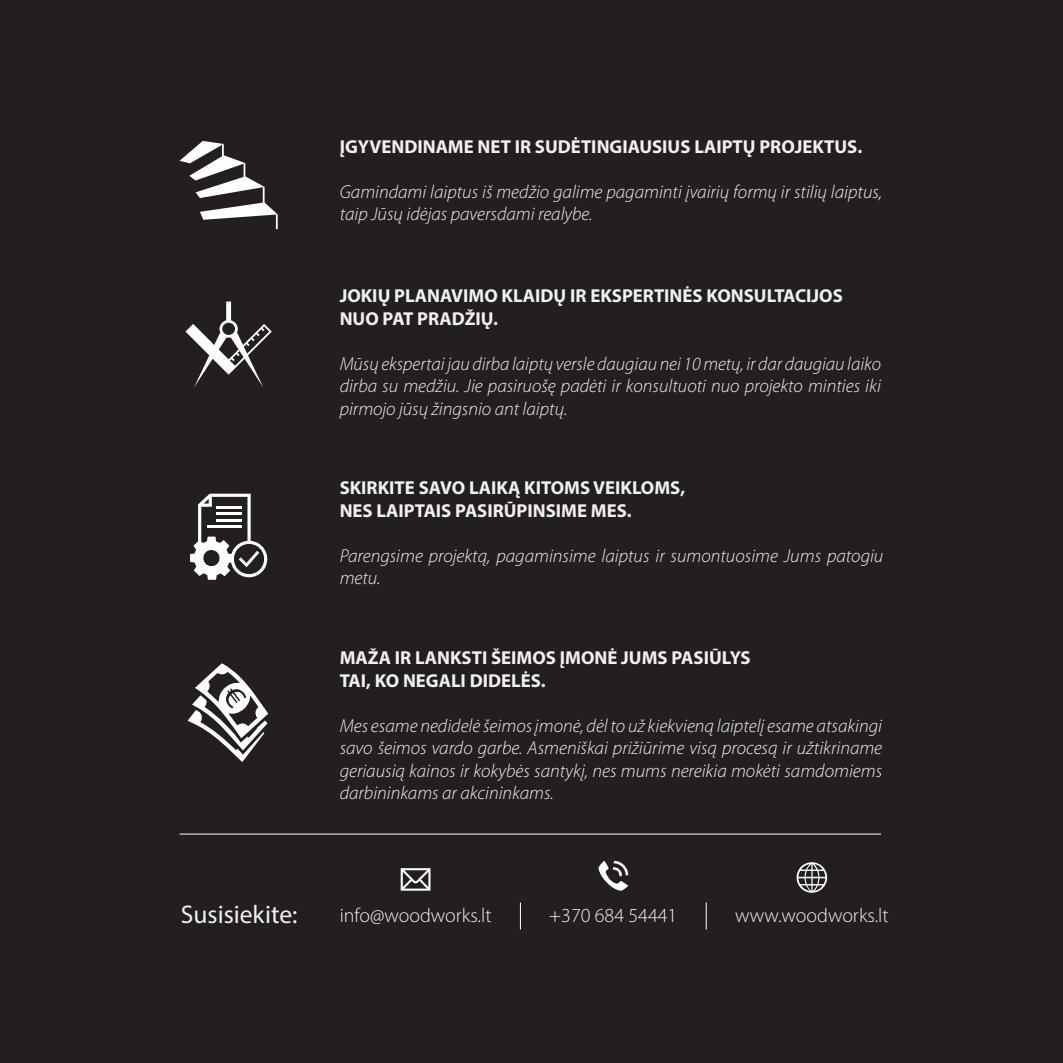
<style>
.page{position:relative;width:1063px;height:1063px;background:#231f20}
.page>*{position:absolute;margin:0;border:0;box-sizing:border-box;transform-origin:0 0}
.t1{font:25.62px "Myriad Pro";color:#f1f1f2}
.t2{font:300 20px "Myriad Pro";color:#f1f1f2}
.t3{font:italic 300 18.75px/22.5px "Myriad Pro";color:#f1f1f2;text-align:justify}
.t4{font:700 18.75px/22.5px "Myriad Pro";color:#f1f1f2}
</style>
<div class="page">
<svg style="left:188px;top:663px;width:80px;height:99px"></svg>
<svg style="left:185px;top:302px;width:87px;height:85px"></svg>
<svg style="left:190px;top:494px;width:78px;height:86px"></svg>
<svg style="left:180px;top:141px;width:98px;height:88px"></svg>
<hr style="left:180px;top:834px;width:701px;height:1px;background:#fff">
<svg style="left:401px;top:868px;width:30px;height:23px"></svg>
<svg style="left:706px;top:903px;width:1px;height:26px"></svg>
<svg style="left:520px;top:903px;width:1px;height:26px"></svg>
<svg style="left:598px;top:861px;width:30px;height:30px"></svg>
<svg style="left:796px;top:862px;width:31px;height:31px"></svg>
<p class="t4" style="left:340px;top:135px;width:524px">ĮGYVENDINAME NET IR SUDĖTINGIAUSIUS LAIPTŲ PROJEKTUS.</p>
<p class="t3" style="left:340px;top:180px;width:544px">Gamindami laiptus iš medžio galime pagaminti įvairių formų ir stilių laiptus, taip Jūsų idėjas paversdami realybe.</p>
<p class="t4" style="left:340px;top:284px;width:505px">JOKIŲ PLANAVIMO KLAIDŲ IR EKSPERTINĖS KONSULTACIJOS<br>NUO PAT PRADŽIŲ.</p>
<p class="t3" style="left:340px;top:352px;width:543px">Mūsų ekspertai jau dirba laiptų versle daugiau nei 10 metų, ir dar daugiau laiko dirba su medžiu. Jie pasiruošę padėti ir konsultuoti nuo projekto minties iki pirmojo jūsų žingsnio ant laiptų.</p>
<p class="t4" style="left:340px;top:476px;width:347px">SKIRKITE SAVO LAIKĄ KITOMS VEIKLOMS,<br>NES LAIPTAIS PASIRŪPINSIME MES.</p>
<p class="t3" style="left:340px;top:544px;width:545px">Parengsime projektą, pagaminsime laiptus ir sumontuosime Jums patogiu metu.</p>
<p class="t4" style="left:340px;top:646px;width:412px">MAŽA IR LANKSTI ŠEIMOS ĮMONĖ JUMS PASIŪLYS<br>TAI, KO NEGALI DIDELĖS.</p>
<p class="t3" style="left:340px;top:714px;width:544px">Mes esame nedidelė šeimos įmonė, dėl to už kiekvieną laiptelį esame atsakingi savo šeimos vardo garbe. Asmeniškai prižiūrime visą procesą ir užtikriname geriausią kainos ir kokybės santykį, nes mums nereikia mokėti samdomiems darbininkams ar akcininkams.</p>
<h1 class="t1" style="left:181px;top:899px;width:118px">Susisiekite:</h1>
<p class="t2" style="left:340px;top:903px;width:153px">info@woodworks.lt</p>
<p class="t2" style="left:549px;top:903px;width:130px">+370 684 54441</p>
<p class="t2" style="left:735px;top:903px;width:155px">www.woodworks.lt</p>
</div>
